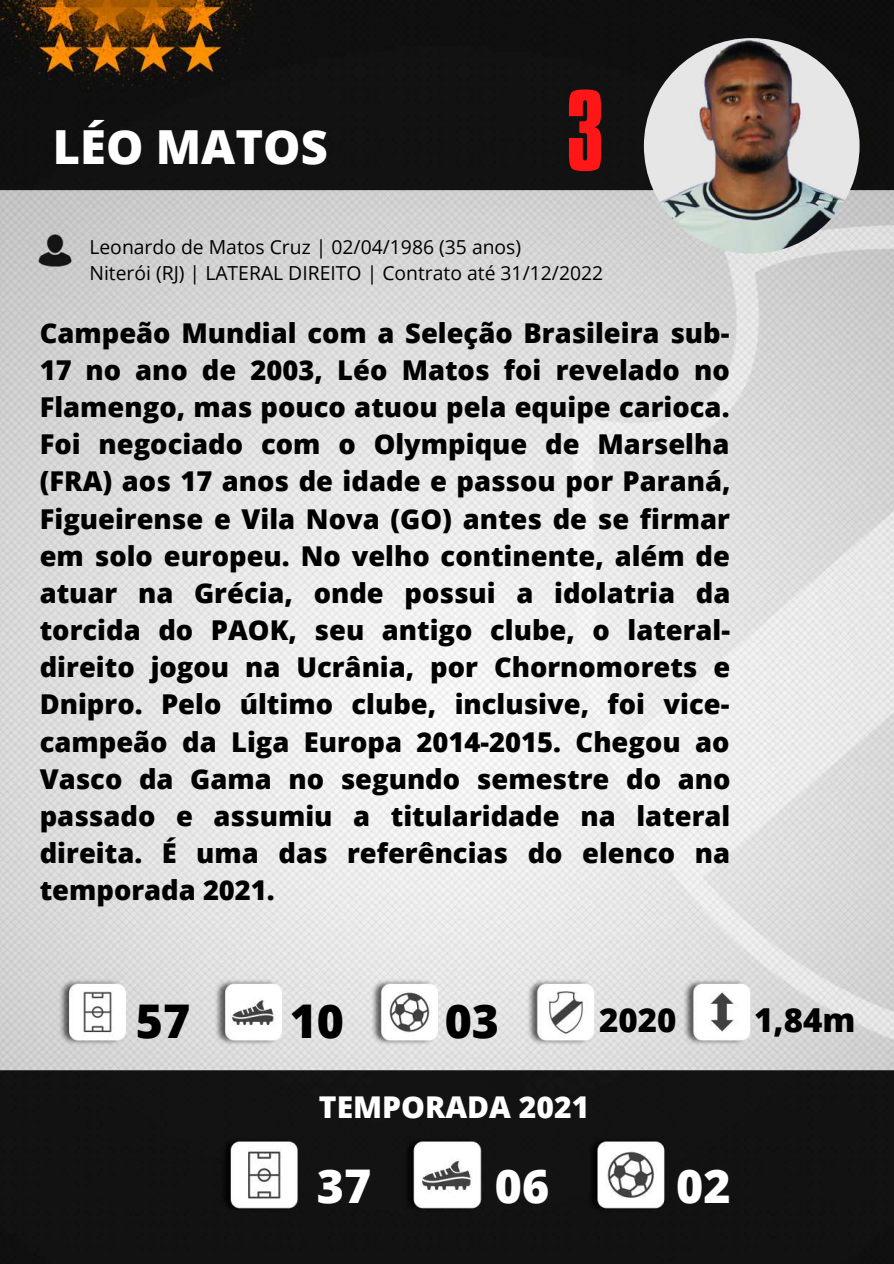
<style>
.page{position:relative;width:894px;height:1264px;background:#fff}
.page>*{position:absolute;margin:0;border:0;box-sizing:border-box;transform-origin:0 0}
.t1{font:99.75px "Aka Acid GR Compacta";color:#ff1616}
.t2{font:800 46.95px "Open Sans";color:#fff}
.t3{font:800 46.5px "Open Sans";color:#000}
.t4{font:800 46.5px "Open Sans";color:#fff}
.t5{font:800 33px "Open Sans";color:#000}
.t6{font:800 30px "Open Sans";color:#fff}
.t7{font:800 27.3px/37.2px "Open Sans";color:#000;text-align:justify}
.t8{font:19.35px/26.1px "Open Sans";color:#000}
</style>
<div class="page">
<img style="left:0;top:0;width:893px;height:1263px">
<img style="left:643px;top:38px;width:216px;height:216px;border-radius:50%">
<div style="left:372px;top:1072px;width:150px;height:49px;background:#131313"></div>
<h2 class="t2" style="left:53px;top:114px;width:276px">LÉO MATOS</h2>
<h1 class="t1" style="left:566px;top:92px;width:40px">3</h1>
<p class="t8" style="left:89px;top:233px;width:515px">Leonardo de Matos Cruz | 02/04/1986 (35 anos)<br>Niterói (RJ) | LATERAL DIREITO | Contrato até 31/12/2022</p>
<p class="t7" style="left:40px;top:313px;width:692px">Campeão Mundial com a Seleção Brasileira sub-17 no ano de 2003, Léo Matos foi revelado no Flamengo, mas pouco atuou pela equipe carioca.<br>Foi negociado com o Olympique de Marselha (FRA) aos 17 anos de idade e passou por Paraná, Figueirense e Vila Nova (GO) antes de se firmar em solo europeu. No velho continente, além de atuar na Grécia, onde possui a idolatria da torcida do PAOK, seu antigo clube, o lateral&shy;direito jogou na Ucrânia, por Chornomorets e Dnipro. Pelo último clube, inclusive, foi vice&shy;campeão da Liga Europa 2014-2015. Chegou ao Vasco da Gama no segundo semestre do ano passado e assumiu a titularidade na lateral direita. É uma das referências do elenco na temporada 2021.</p>
<h3 class="t3" style="left:136px;top:988px;width:56px">57</h3>
<h3 class="t3" style="left:289px;top:988px;width:56px">10</h3>
<h3 class="t3" style="left:444px;top:988px;width:56px">03</h3>
<p class="t5" style="left:599px;top:997px;width:79px">2020</p>
<p class="t5" style="left:754px;top:997px;width:103px">1,84m</p>
<p class="t6" style="left:319px;top:1085px;width:272px">TEMPORADA 2021</p>
<h3 class="t4" style="left:317px;top:1153px;width:56px">37</h3>
<h3 class="t4" style="left:495px;top:1153px;width:56px">06</h3>
<h3 class="t4" style="left:676px;top:1153px;width:56px">02</h3>
</div>
